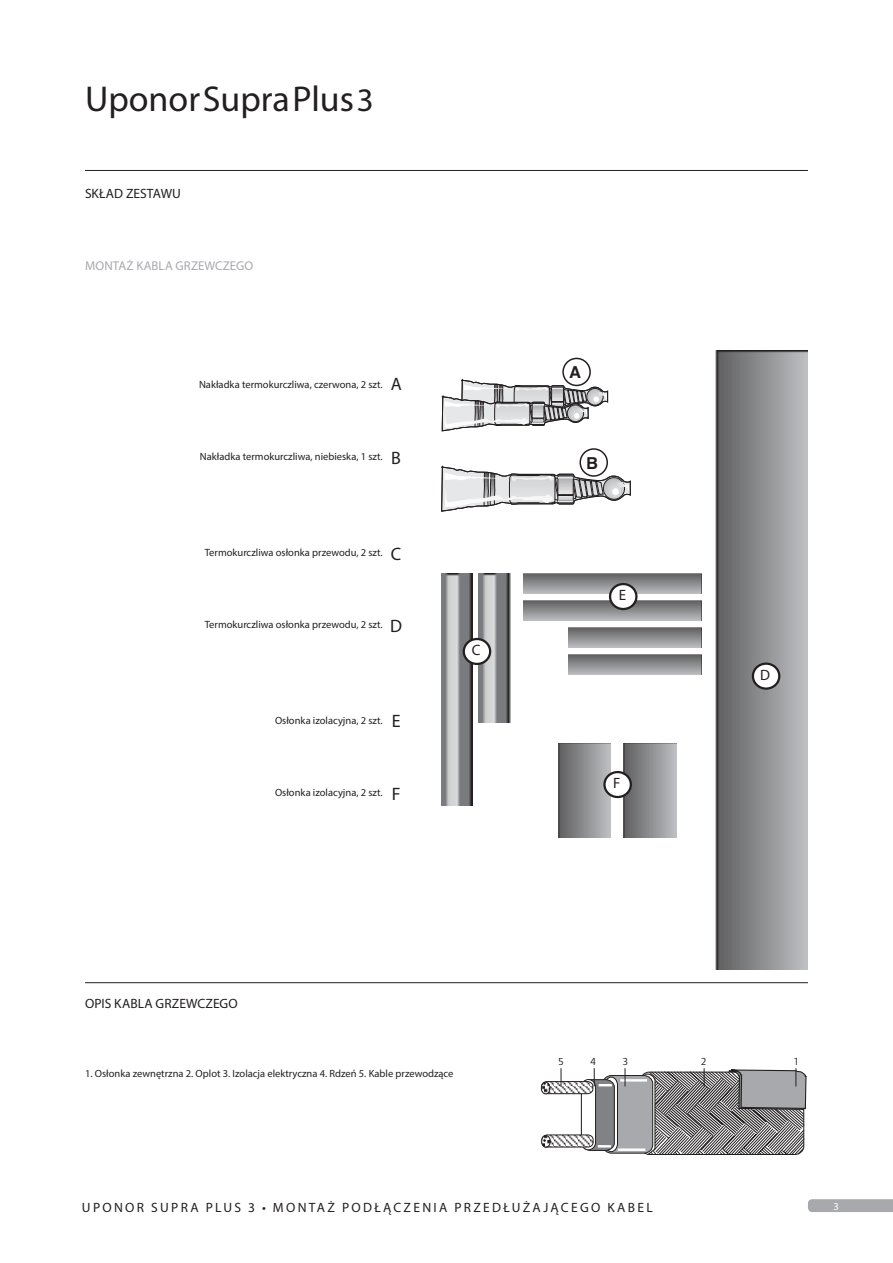
<style>
.page{position:relative;width:893px;height:1263px;background:#fff}
.page>*{position:absolute;margin:0;border:0;box-sizing:border-box;transform-origin:0 0}
.t1{font:36px "Myriad Pro";color:#231f20}
.t2{font:18px "Myriad Pro";color:#231f20}
.t3{font:15px "Myriad Pro";color:#231f20}
.t4{font:13.5px "Myriad Pro";letter-spacing:.17em;color:#231f20}
.t5{font:13.5px "Myriad Pro";letter-spacing:.005em;color:#231f20}
.t6{font:12.75px "Myriad Pro";letter-spacing:.01em;color:#a8a9ad}
.t7{font:10.5px "Myriad Pro";color:#231f20}
.t8{font:10.5px "Foundry Form Sans";color:#231f20}
.t9{font:10.5px "Myriad Pro";color:#fff}
.s1{font-size:33px}
</style>
<div class="page">
<svg style="left:808px;top:1199px;width:85px;height:13px"></svg>
<hr style="left:85px;top:170px;width:723px;height:1px;background:#231f20">
<div style="left:562px;top:358px;width:29px;height:28px;border:2px solid #231f20;border-radius:50%"></div>
<div style="left:579px;top:448px;width:29px;height:29px;border:2px solid #231f20;border-radius:50%"></div>
<div style="left:603px;top:1075px;width:50px;height:78px;background:#a8a9ad;border-radius:9px"></div>
<div style="left:602px;top:1075px;width:51px;height:78px;border:1px solid #231f20;border-radius:9px"></div>
<hr style="left:620px;top:1079px;width:27px;height:2px;background:#fff">
<hr style="left:618px;top:1148px;width:27px;height:3px;background:#fff">
<svg style="left:643px;top:1068px;width:164px;height:88px;background:#919091"></svg>
<svg style="left:625px;top:1068px;width:1px;height:18px"></svg>
<svg style="left:541px;top:1068px;width:77px;height:84px"></svg>
<hr style="left:85px;top:982px;width:723px;height:1px;background:#231f20">
<img style="left:715px;top:350px;width:92px;height:619px">
<div style="left:753px;top:664px;width:26px;height:25px;background:#fff;border-radius:50%"></div>
<div style="left:752px;top:662px;width:28px;height:28px;border:2px solid #231f20;border-radius:50%"></div>
<img style="left:478px;top:573px;width:32px;height:150px">
<img style="left:441px;top:573px;width:32px;height:232px">
<div style="left:464px;top:639px;width:26px;height:25px;background:#fff;border-radius:50%"></div>
<div style="left:463px;top:638px;width:28px;height:27px;border:2px solid #231f20;border-radius:50%"></div>
<img style="left:622px;top:743px;width:54px;height:95px">
<img style="left:558px;top:743px;width:53px;height:95px">
<div style="left:604px;top:772px;width:27px;height:25px;background:#fff;border-radius:50%"></div>
<div style="left:603px;top:771px;width:29px;height:27px;border:2px solid #231f20;border-radius:50%"></div>
<img style="left:524px;top:574px;width:178px;height:20px">
<img style="left:524px;top:600px;width:178px;height:20px">
<img style="left:568px;top:627px;width:134px;height:20px">
<img style="left:568px;top:654px;width:134px;height:20px">
<div style="left:610px;top:584px;width:26px;height:25px;background:#fff;border-radius:50%"></div>
<div style="left:609px;top:583px;width:28px;height:27px;border:2px solid #231f20;border-radius:50%"></div>
<svg style="left:442px;top:366px;width:166px;height:65px"></svg>
<svg style="left:441px;top:457px;width:190px;height:55px"></svg>
<h1 class="t1" style="left:85px;top:77px;width:290px">Uponor Supra Plus <span class="s1">3</span></h1>
<p class="t5" style="left:85px;top:185px;width:97px">SKŁAD ZESTAWU</p>
<p class="t6" style="left:85px;top:258px;width:170px">MONTAŻ KABLA GRZEWCZEGO</p>
<p class="t7" style="left:199px;top:378px;width:185px">Nakładka termokurczliwa, czerwona, 2 szt.</p>
<h2 class="t2" style="left:391px;top:373px;width:13px">A</h2>
<p class="t7" style="left:200px;top:450px;width:184px">Nakładka termokurczliwa, niebieska, 1 szt.</p>
<h2 class="t2" style="left:391px;top:446px;width:11px">B</h2>
<p class="t7" style="left:205px;top:546px;width:179px">Termokurczliwa osłonka przewodu, 2 szt.</p>
<h2 class="t2" style="left:391px;top:543px;width:12px">C</h2>
<p class="t7" style="left:205px;top:618px;width:179px">Termokurczliwa osłonka przewodu, 2 szt.</p>
<h2 class="t2" style="left:390px;top:614px;width:13px">D</h2>
<p class="t7" style="left:275px;top:714px;width:109px">Osłonka izolacyjna, 2 szt.</p>
<h2 class="t2" style="left:392px;top:709px;width:10px">E</h2>
<p class="t7" style="left:275px;top:786px;width:109px">Osłonka izolacyjna, 2 szt.</p>
<h2 class="t2" style="left:392px;top:783px;width:10px">F</h2>
<h3 class="t3" style="left:472px;top:641px;width:10px">C</h3>
<h3 class="t3" style="left:619px;top:586px;width:9px">E</h3>
<h3 class="t3" style="left:613px;top:774px;width:9px">F</h3>
<h3 class="t3" style="left:760px;top:666px;width:11px">D</h3>
<p class="t5" style="left:85px;top:995px;width:154px">OPIS KABLA GRZEWCZEGO</p>
<p class="t7" style="left:85px;top:1067px;width:370px">1. Osłonka zewnętrzna 2. Oplot 3. Izolacja elektryczna 4. Rdzeń 5. Kable przewodzące</p>
<p class="t8" style="left:558px;top:1055px;width:7px">5</p>
<p class="t8" style="left:591px;top:1055px;width:7px">4</p>
<p class="t8" style="left:623px;top:1055px;width:7px">3</p>
<p class="t8" style="left:701px;top:1055px;width:7px">2</p>
<p class="t8" style="left:794px;top:1055px;width:7px">1</p>
<p class="t4" style="left:82px;top:1199px;width:572px">UPONOR SUPRA PLUS 3 • MONTAŻ PODŁĄCZENIA PRZEDŁUŻAJĄCEGO KABEL</p>
<p class="t9" style="left:833px;top:1199px;width:7px">3</p>
</div>
